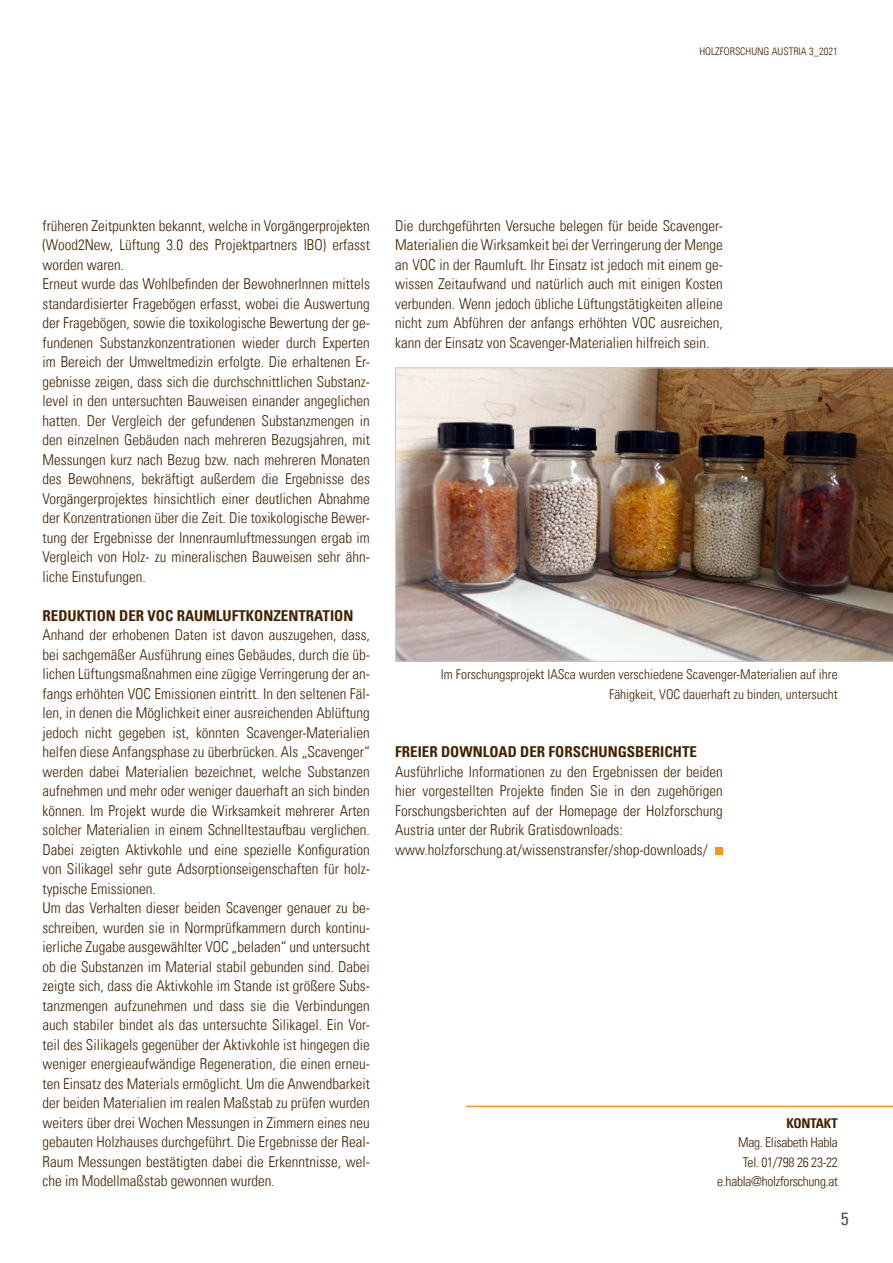
<style>
.page{position:relative;width:893px;height:1263px;background:#fff}
.page>*{position:absolute;margin:0;border:0;box-sizing:border-box;transform-origin:0 0}
.t1{font:condensed 18px "Univers Com 57";color:#5f5552}
.t2{font:15px/19.5px "Univers Com 47 Light Cond";color:#432201}
.t3{font:15px "Univers Com 67 Bold Cond";color:#432201}
.t4{font:13.5px/19.5px "Univers Com 47 Light Cond";color:#432201;text-align:right}
.t5{font:13.5px/19.5px "Univers Com 47 Light Cond";letter-spacing:-.02em;color:#432201;text-align:right}
.t6{font:13.5px "Univers Com 67 Bold Cond";letter-spacing:-.02em;color:#432201}
.t7{font:10.5px "Univers Com 47 Light Cond";color:#432201}
</style>
<div class="page">
<hr style="left:466px;top:1105px;width:427px;height:2px;background:#f7971d">
<div style="left:715px;top:847px;width:8px;height:8px;background:#f7971d"></div>
<img style="left:395px;top:368px;width:498px;height:293px">
<p class="t7" style="left:699px;top:45px;width:140px">HOLZFORSCHUNG AUSTRIA 3_2021</p>
<p class="t2" style="left:43px;top:216px;width:329px">früheren Zeitpunkten bekannt, welche in Vorgängerprojekten (Wood2New, Lüftung 3.0 des Projektpartners IBO) erfasst worden waren.<br>Erneut wurde das Wohlbefinden der BewohnerInnen mittels standardisierter Fragebögen erfasst, wobei die Auswertung der Fragebögen, sowie die toxikologische Bewertung der ge&shy;fundenen Substanzkonzentrationen wieder durch Experten im Bereich der Umweltmedizin erfolgte. Die erhaltenen Er&shy;gebnisse zeigen, dass sich die durchschnittlichen Substanz&shy;level in den untersuchten Bauweisen einander angeglichen hatten. Der Vergleich der gefundenen Substanzmengen in den einzelnen Gebäuden nach mehreren Bezugsjahren, mit Messungen kurz nach Bezug bzw. nach mehreren Monaten des Bewohnens, bekräftigt außerdem die Ergebnisse des Vorgängerprojektes hinsichtlich einer deutlichen Abnahme der Konzentrationen über die Zeit. Die toxikologische Bewer&shy;tung der Ergebnisse der Innenraumluftmessungen ergab im Vergleich von Holz- zu mineralischen Bauweisen sehr ähn&shy;liche Einstufungen.</p>
<p class="t3" style="left:43px;top:606px;width:312px">REDUKTION DER VOC RAUMLUFTKONZENTRATION</p>
<p class="t2" style="left:43px;top:625px;width:329px">Anhand der erhobenen Daten ist davon auszugehen, dass, bei sachgemäßer Ausführung eines Gebäudes, durch die üb&shy;lichen Lüftungsmaßnahmen eine zügige Verringerung der an&shy;fangs erhöhten VOC Emissionen eintritt. In den seltenen Fäl&shy;len, in denen die Möglichkeit einer ausreichenden Ablüftung jedoch nicht gegeben ist, könnten Scavenger-Materialien helfen diese Anfangsphase zu überbrücken. Als „Scavenger“ werden dabei Materialien bezeichnet, welche Substanzen aufnehmen und mehr oder weniger dauerhaft an sich binden können. Im Projekt wurde die Wirksamkeit mehrerer Arten solcher Materialien in einem Schnelltestaufbau verglichen.<br>Dabei zeigten Aktivkohle und eine spezielle Konfiguration von Silikagel sehr gute Adsorptionseigenschaften für holz&shy;typische Emissionen.<br>Um das Verhalten dieser beiden Scavenger genauer zu be&shy;schreiben, wurden sie in Normprüfkammern durch kontinu&shy;ierliche Zugabe ausgewählter VOC „beladen“ und untersucht ob die Substanzen im Material stabil gebunden sind. Dabei zeigte sich, dass die Aktivkohle im Stande ist größere Subs&shy;tanzmengen aufzunehmen und dass sie die Verbindungen auch stabiler bindet als das untersuchte Silikagel. Ein Vor&shy;teil des Silikagels gegenüber der Aktivkohle ist hingegen die weniger energieaufwändige Regeneration, die einen erneu&shy;ten Einsatz des Materials ermöglicht. Um die Anwendbarkeit der beiden Materialien im realen Maßstab zu prüfen wurden weiters über drei Wochen Messungen in Zimmern eines neu gebauten Holzhauses durchgeführt. Die Ergebnisse der Real-Raum Messungen bestätigten dabei die Erkenntnisse, wel&shy;che im Modellmaßstab gewonnen wurden.</p>
<p class="t2" style="left:395px;top:216px;width:329px;text-align:justify">Die durchgeführten Versuche belegen für beide Scavenger-Materialien die Wirksamkeit bei der Verringerung der Menge an VOC in der Raumluft. Ihr Einsatz ist jedoch mit einem ge&shy;wissen Zeitaufwand und natürlich auch mit einigen Kosten verbunden. Wenn jedoch übliche Lüftungstätigkeiten alleine nicht zum Abführen der anfangs erhöhten VOC ausreichen, kann der Einsatz von Scavenger-Materialien hilfreich sein.</p>
<p class="t4" style="left:441px;top:665px;width:398px">Im Forschungsprojekt IASca wurden verschiedene Scavenger-Materialien auf ihre<br>Fähigkeit, VOC dauerhaft zu binden, untersucht</p>
<p class="t3" style="left:395px;top:743px;width:303px">FREIER DOWNLOAD DER FORSCHUNGSBERICHTE</p>
<p class="t2" style="left:395px;top:762px;width:329px">Ausführliche Informationen zu den Ergebnissen der beiden hier vorgestellten Projekte finden Sie in den zugehörigen Forschungsberichten auf der Homepage der Holzforschung Austria unter der Rubrik Gratisdownloads: www.holzforschung.at/wissenstransfer/shop-downloads/</p>
<p class="t6" style="left:786px;top:1115px;width:53px">KONTAKT</p>
<p class="t5" style="left:717px;top:1133px;width:122px">Mag. Elisabeth Habla<br>Tel. 01/798 26 23-22 e.habla@holzforschung.at</p>
<p class="t1" style="left:841px;top:1207px;width:9px">5</p>
</div>
